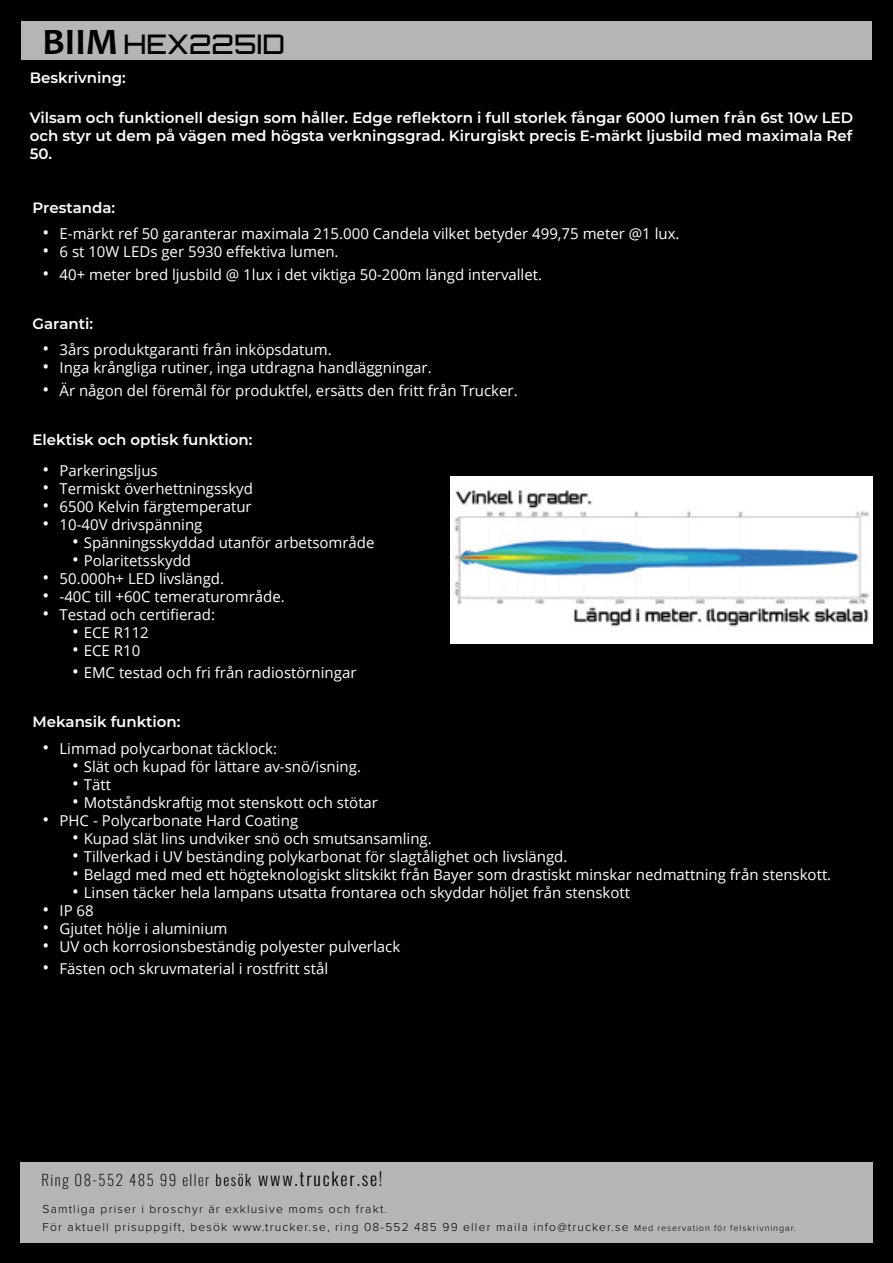
<style>
.page{position:relative;width:893px;height:1263px;background:#000}
.page>*{position:absolute;margin:0;border:0;box-sizing:border-box;transform-origin:0 0}
.t1{font:500 27px "Orbitron";color:#000}
.t2{font:15px "Open Sans";color:#fff}
.t3{font:600 15px/18px "Montserrat";color:#fff;text-align:justify}
.t4{font:200 15px "Oswald";letter-spacing:.1em;color:#000}
.t5{font:300 12px/18px "Proxima Nova";letter-spacing:.1em;color:#000}
.s1{font-family:"Candara";font-weight:700;font-size:37.5px}
.s2{font-size:18px}
.s3{font-weight:300}
.s4{font-weight:300;font-size:18px}
.s5{font-size:9px}
</style>
<div class="page">
<div style="left:20px;top:1162px;width:853px;height:81px;background:#b5b5b5"></div>
<div style="left:0;top:1203px;width:893px;height:30px;background:#b5b5b5"></div>
<img style="left:450px;top:476px;width:422px;height:168px">
<div style="left:22px;top:22px;width:850px;height:38px;background:#b5b5b5"></div>
<h1 class="t1" style="left:43px;top:27px;width:244px"><span class="s1">BIIM</span> HEX225ID</h1>
<p class="t3" style="left:30px;top:68px;width:98px">Beskrivning:</p>
<p class="t3" style="left:30px;top:108px;width:825px">Vilsam och funktionell design som håller. Edge reflektorn i full storlek fångar 6000 lumen från 6st 10w LED och styr ut dem på vägen med högsta verkningsgrad. Kirurgiskt precis E-märkt ljusbild med maximala Ref 50.</p>
<p class="t3" style="left:33px;top:198px;width:84px">Prestanda:</p>
<p class="t2" style="left:43px;top:224px;width:639px"><span class="s2">•</span> E-märkt ref 50 garanterar maximala 215.000 Candela vilket betyder 499,75 meter @1 lux.</p>
<p class="t2" style="left:43px;top:242px;width:298px"><span class="s2">•</span> 6 st 10W LEDs ger 5930 effektiva lumen.</p>
<p class="t2" style="left:43px;top:264px;width:501px"><span class="s2">•</span> 40+ meter bred ljusbild @ 1lux i det viktiga 50-200m längd intervallet.</p>
<p class="t3" style="left:33px;top:314px;width:62px">Garanti:</p>
<p class="t2" style="left:43px;top:340px;width:291px"><span class="s2">•</span> 3års produktgaranti från inköpsdatum.</p>
<p class="t2" style="left:43px;top:358px;width:391px"><span class="s2">•</span> Inga krångliga rutiner, inga utdragna handläggningar.</p>
<p class="t2" style="left:43px;top:380px;width:477px"><span class="s2">•</span> Är någon del föremål för produktfel, ersätts den fritt från Trucker.</p>
<p class="t3" style="left:33px;top:430px;width:222px">Elektisk och optisk funktion:</p>
<p class="t2" style="left:43px;top:460px;width:117px"><span class="s2">•</span> Parkeringsljus</p>
<p class="t2" style="left:43px;top:478px;width:212px"><span class="s2">•</span> Termiskt överhettningsskyd</p>
<p class="t2" style="left:43px;top:496px;width:211px"><span class="s2">•</span> 6500 Kelvin färgtemperatur</p>
<p class="t2" style="left:43px;top:514px;width:161px"><span class="s2">•</span> 10-40V drivspänning</p>
<p class="t2" style="left:72px;top:532px;width:304px"><span class="s2">•</span> Spänningsskyddad utanför arbetsområde</p>
<p class="t2" style="left:72px;top:550px;width:120px"><span class="s2">•</span> Polaritetsskydd</p>
<p class="t2" style="left:43px;top:568px;width:183px"><span class="s2">•</span> 50.000h+ LED livslängd.</p>
<p class="t2" style="left:43px;top:586px;width:244px"><span class="s2">•</span> -40C till +60C temeraturområde.</p>
<p class="t2" style="left:43px;top:604px;width:174px"><span class="s2">•</span> Testad och certifierad:</p>
<p class="t2" style="left:72px;top:622px;width:78px"><span class="s2">•</span> ECE R112</p>
<p class="t2" style="left:72px;top:640px;width:69px"><span class="s2">•</span> ECE R10</p>
<p class="t2" style="left:72px;top:663px;width:286px"><span class="s2">•</span> EMC testad och fri från radiostörningar</p>
<p class="t3" style="left:33px;top:712px;width:150px">Mekansik funktion:</p>
<p class="t2" style="left:43px;top:738px;width:236px"><span class="s2">•</span> Limmad polycarbonat täcklock:</p>
<p class="t2" style="left:72px;top:756px;width:290px"><span class="s2">•</span> Slät och kupad för lättare av-snö/isning.</p>
<p class="t2" style="left:72px;top:774px;width:40px"><span class="s2">•</span> Tätt</p>
<p class="t2" style="left:72px;top:792px;width:307px"><span class="s2">•</span> Motståndskraftig mot stenskott och stötar</p>
<p class="t2" style="left:43px;top:810px;width:257px"><span class="s2">•</span> PHC - Polycarbonate Hard Coating</p>
<p class="t2" style="left:72px;top:828px;width:361px"><span class="s2">•</span> Kupad slät lins undviker snö och smutsansamling.</p>
<p class="t2" style="left:72px;top:846px;width:497px"><span class="s2">•</span> Tillverkad i UV beständing polykarbonat för slagtålighet och livslängd.</p>
<p class="t2" style="left:72px;top:864px;width:760px"><span class="s2">•</span> Belagd med med ett högteknologiskt slitskikt från Bayer som drastiskt minskar nedmattning från stenskott.</p>
<p class="t2" style="left:72px;top:882px;width:559px"><span class="s2">•</span> Linsen täcker hela lampans utsatta frontarea och skyddar höljet från stenskott</p>
<p class="t2" style="left:43px;top:900px;width:53px"><span class="s2">•</span> IP 68</p>
<p class="t2" style="left:43px;top:918px;width:186px"><span class="s2">•</span> Gjutet hölje i aluminium</p>
<p class="t2" style="left:43px;top:936px;width:359px"><span class="s2">•</span> UV och korrosionsbeständig polyester pulverlack</p>
<p class="t2" style="left:43px;top:959px;width:287px"><span class="s2">•</span> Fästen och skruvmaterial i rostfritt stål</p>
<p class="t4" style="left:42px;top:1166px;width:343px">Ring 08-552 485 99 eller <span class="s3">besök</span> <span class="s4">www.trucker.se!</span></p>
<p class="t5" style="left:43px;top:1200px;width:755px">Samtliga priser i broschyr är exklusive moms och frakt.<br>För aktuell prisuppgift, besök www.trucker.se, ring 08-552 485 99 eller maila info@trucker.se <span class="s5">Med reservation för felskrivningar.</span></p>
</div>
